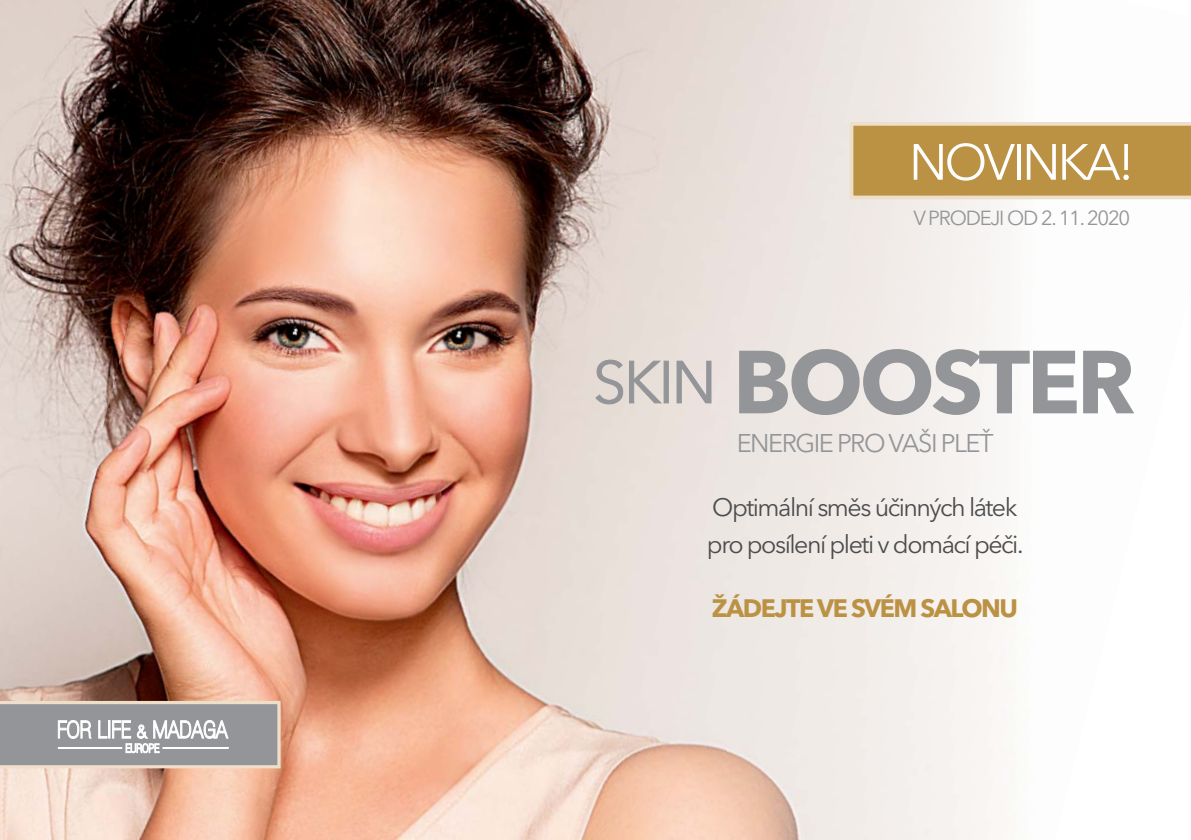
<style>
.page{position:relative;width:1191px;height:840px;background:#fff}
.page>*{position:absolute;margin:0;border:0;box-sizing:border-box;transform-origin:0 0}
.t1{font:50.4px "Avenir Next LT Pro";letter-spacing:-.06em;color:#fff}
.t2{font:25.4px "Avenir Next LT Pro";letter-spacing:-.06em;color:#939598}
.t3{font:25px/37px "Avenir Next LT Pro";letter-spacing:-.06em;color:#4c4c4e}
.t4{font:700 25px "Avenir Next LT Pro";letter-spacing:-.06em;color:#bb9144}
.t5{font:20.2px "Avenir Next LT Pro";letter-spacing:-.06em;color:#939598}
</style>
<div class="page">
<img style="left:560px;top:0;width:351px;height:214px">
<img style="left:209px;top:0;width:351px;height:132px">
<img style="left:0;top:0;width:209px;height:212px">
<img style="left:527px;top:132px;width:331px;height:345px">
<img style="left:130px;top:51px;width:397px;height:345px">
<img style="left:0;top:212px;width:147px;height:488px">
<img style="left:462px;top:396px;width:331px;height:345px">
<img style="left:66px;top:315px;width:396px;height:344px">
<img style="left:729px;top:741px;width:303px;height:98px">
<img style="left:397px;top:659px;width:332px;height:180px">
<img style="left:1px;top:578px;width:396px;height:261px">
<img style="left:0;top:768px;width:34px;height:71px">
<svg style="left:739px;top:349px;width:395px;height:66px"></svg>
<svg style="left:595px;top:359px;width:116px;height:45px;background:#c9c4c1"></svg>
<svg style="left:849px;top:122px;width:342px;height:77px;background:#c09952"></svg>
<svg style="left:0;top:700px;width:281px;height:68px;background:#a6a5a5"></svg>
<div style="left:58px;top:746px;width:64px;height:2px;border:1px solid #fff"></div>
<div style="left:163px;top:746px;width:65px;height:2px;border:1px solid #fff"></div>
<h1 class="t1" style="left:909px;top:141px;width:227px">NOVINKA!</h1>
<p class="t5" style="left:913px;top:209px;width:218px">V PRODEJI OD 2. 11. 2020</p>
<p class="t2" style="left:737px;top:432px;width:258px">ENERGIE PRO VAŠI PLEŤ</p>
<p class="t3" style="left:707px;top:491px;width:318px">Optimální směs účinných látek pro posílení pleti v domácí péči.</p>
<p class="t4" style="left:711px;top:597px;width:308px">ŽÁDEJTE VE SVÉM SALONU</p>
</div>
